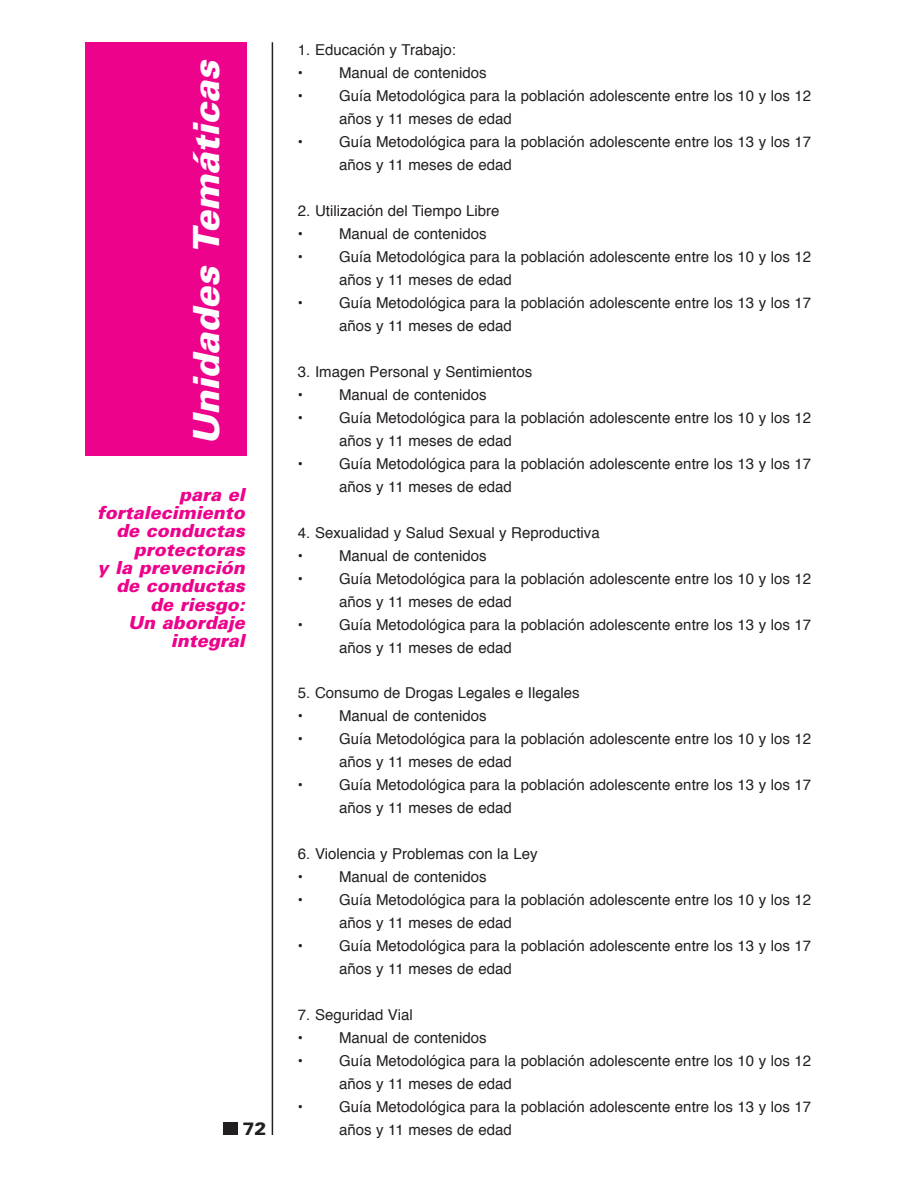
<style>
.page{position:relative;width:918px;height:1188px;background:#fff}
.page>*{position:absolute;margin:0;border:0;box-sizing:border-box;transform-origin:0 0}
.t1{font:italic 900 36px "Univers";color:#fff}
.t2{font:italic 900 18px/18.3px "Univers";color:#ed028c;text-align:right}
.t3{font:900 18px "Univers";color:#231f20}
.t4{font:15px/23px "Helvetica";color:#231f20}
</style>
<div class="page">
<hr style="left:272px;top:42px;width:1px;height:1093px;background:#231f20">
<div style="left:224px;top:1122px;width:14px;height:13px;background:#231f20"></div>
<div style="left:85px;top:43px;width:161px;height:413px;background:#ed028c"></div>
<h1 class="t1" style="left:184px;top:445px;width:387px;rotate:-90deg">Unidades Temáticas</h1>
<p class="t2" style="left:97px;top:485px;width:149px">para el fortalecimiento de conductas protectoras<br>y la prevención de conductas de riesgo:<br>Un abordaje integral</p>
<p class="t3" style="left:243px;top:1117px;width:26px">72</p>
<p class="t4" style="left:298px;top:39px;width:159px">1. Educación y Trabajo:</p>
<p class="t4" style="left:298px;top:62px;width:190px">• Manual de contenidos</p>
<p class="t4" style="left:339px;top:85px;width:474px;text-indent:-41px">• Guía Metodológica para la población adolescente entre los 10 y los 12 años y 11 meses de edad</p>
<p class="t4" style="left:339px;top:131px;width:474px;text-indent:-41px">• Guía Metodológica para la población adolescente entre los 13 y los 17 años y 11 meses de edad</p>
<p class="t4" style="left:298px;top:200px;width:203px">2. Utilización del Tiempo Libre</p>
<p class="t4" style="left:298px;top:223px;width:190px">• Manual de contenidos</p>
<p class="t4" style="left:339px;top:246px;width:474px;text-indent:-41px">• Guía Metodológica para la población adolescente entre los 10 y los 12 años y 11 meses de edad</p>
<p class="t4" style="left:339px;top:292px;width:474px;text-indent:-41px">• Guía Metodológica para la población adolescente entre los 13 y los 17 años y 11 meses de edad</p>
<p class="t4" style="left:298px;top:361px;width:236px">3. Imagen Personal y Sentimientos</p>
<p class="t4" style="left:298px;top:384px;width:190px">• Manual de contenidos</p>
<p class="t4" style="left:339px;top:407px;width:474px;text-indent:-41px">• Guía Metodológica para la población adolescente entre los 10 y los 12 años y 11 meses de edad</p>
<p class="t4" style="left:339px;top:453px;width:474px;text-indent:-41px">• Guía Metodológica para la población adolescente entre los 13 y los 17 años y 11 meses de edad</p>
<p class="t4" style="left:298px;top:522px;width:303px">4. Sexualidad y Salud Sexual y Reproductiva</p>
<p class="t4" style="left:298px;top:545px;width:190px">• Manual de contenidos</p>
<p class="t4" style="left:339px;top:568px;width:474px;text-indent:-41px">• Guía Metodológica para la población adolescente entre los 10 y los 12 años y 11 meses de edad</p>
<p class="t4" style="left:339px;top:614px;width:474px;text-indent:-41px">• Guía Metodológica para la población adolescente entre los 13 y los 17 años y 11 meses de edad</p>
<p class="t4" style="left:298px;top:683px;width:283px">5. Consumo de Drogas Legales e Ilegales</p>
<p class="t4" style="left:298px;top:706px;width:190px">• Manual de contenidos</p>
<p class="t4" style="left:339px;top:729px;width:474px;text-indent:-41px">• Guía Metodológica para la población adolescente entre los 10 y los 12 años y 11 meses de edad</p>
<p class="t4" style="left:339px;top:775px;width:474px;text-indent:-41px">• Guía Metodológica para la población adolescente entre los 13 y los 17 años y 11 meses de edad</p>
<p class="t4" style="left:298px;top:844px;width:241px">6. Violencia y Problemas con la Ley</p>
<p class="t4" style="left:298px;top:867px;width:190px">• Manual de contenidos</p>
<p class="t4" style="left:339px;top:889px;width:474px;text-indent:-41px">• Guía Metodológica para la población adolescente entre los 10 y los 12 años y 11 meses de edad</p>
<p class="t4" style="left:339px;top:935px;width:474px;text-indent:-41px">• Guía Metodológica para la población adolescente entre los 13 y los 17 años y 11 meses de edad</p>
<p class="t4" style="left:298px;top:1004px;width:116px">7. Seguridad Vial</p>
<p class="t4" style="left:298px;top:1027px;width:190px">• Manual de contenidos</p>
<p class="t4" style="left:339px;top:1050px;width:474px;text-indent:-41px">• Guía Metodológica para la población adolescente entre los 10 y los 12 años y 11 meses de edad</p>
<p class="t4" style="left:339px;top:1096px;width:474px;text-indent:-41px">• Guía Metodológica para la población adolescente entre los 13 y los 17 años y 11 meses de edad</p>
</div>
